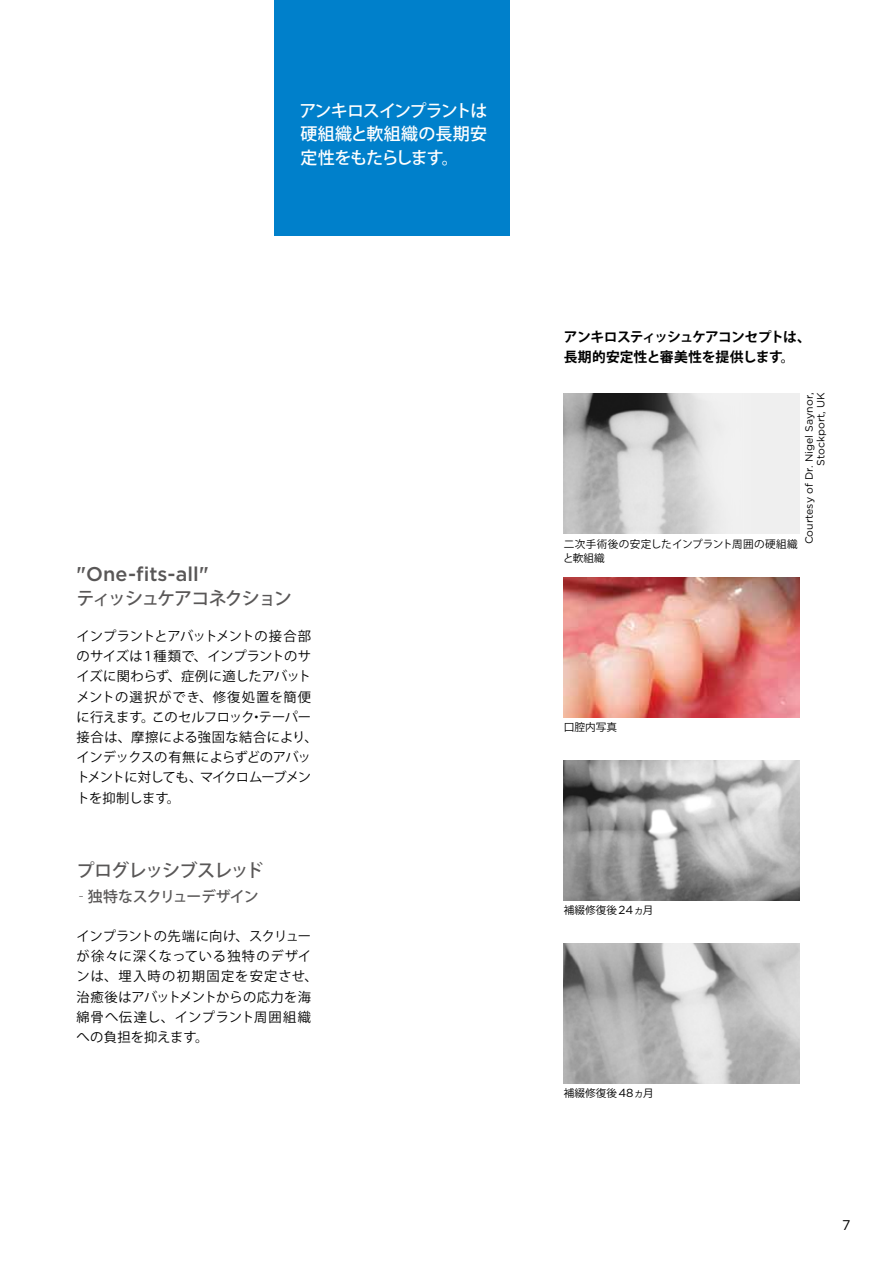
<style>
.page{position:relative;width:893px;height:1263px;background:#fff}
.page>*{position:absolute;margin:0;border:0;box-sizing:border-box;transform-origin:0 0}
.t1{font:500 19.95px "Gotham";letter-spacing:.005em;color:#595757}
.t2{font:500 18px "Koz Go Pro";letter-spacing:-.075em;color:#595757}
.t3{font:500 16.95px/23.4px "Koz Go Pro";letter-spacing:-.06em;color:#fff;text-align:justify}
.t4{font:500 14.85px "Koz Go Pro";letter-spacing:-.05em;color:#595757}
.t5{font:14.1px "Gotham";color:#000}
.t6{font:700 13.8px/20.2px "Koz Go Pro";letter-spacing:-.04em;color:#000}
.t7{font:13.35px/20.2px "Koz Go Pro";letter-spacing:-.015em;color:#000}
.t8{font:13.35px/20.2px "Koz Go Pro";letter-spacing:.03em;color:#000}
.t9{font:10.65px/13.8px "Koz Go Pro";letter-spacing:.025em;color:#000}
.t10{font:10.65px "Koz Go Pro";color:#000}
.t11{font:10.5px/11.7px "Gotham";color:#000;text-align:right}
.s1{font-family:"Gotham";font-size:11.7px}
</style>
<div class="page">
<img style="left:564px;top:393px;width:127px;height:141px">
<img style="left:564px;top:943px;width:235px;height:141px">
<img style="left:564px;top:577px;width:235px;height:141px">
<img style="left:564px;top:760px;width:235px;height:140px">
<div style="left:275px;top:0;width:235px;height:235px;background:#0080cb"></div>
<div style="left:691px;top:393px;width:108px;height:141px;background:#efefef"></div>
<p class="t3" style="left:299px;top:100px;width:190px">アンキロスインプラントは硬組織と軟組織の長期安定性をもたらします。</p>
<h1 class="t1" style="left:77px;top:560px;width:134px">"One-fits-all"</h1>
<h2 class="t2" style="left:77px;top:587px;width:217px">ティッシュケアコネクション</h2>
<p class="t7" style="left:77px;top:626px;width:243px">インプラントとアバットメントの接合部のサイズは１種類で、インプラントのサイズに関わらず、症例に適したアバットメントの選択ができ、修復処置を簡便に行えます。このセルフロック・テーパー接合は、摩擦による強固な結合により、インデックスの有無によらずどのアバットメントに対しても、マイクロムーブメントを抑制します。</p>
<h2 class="t2" style="left:77px;top:859px;width:189px">プログレッシブスレッド</h2>
<p class="t4" style="left:74px;top:887px;width:186px">‐独特なスクリューデザイン</p>
<p class="t8" style="left:77px;top:926px;width:243px">インプラントの先端に向け、スクリューが徐々に深くなっている独特のデザインは、埋入時の初期固定を安定させ、治癒後はアバットメントからの応力を海綿骨へ伝達し、インプラント周囲組織への負担を抑えます。</p>
<p class="t6" style="left:564px;top:327px;width:249px">アンキロスティッシュケアコンセプトは、長期的安定性と審美性を提供します。</p>
<p class="t11" style="left:803px;top:544px;width:153px;rotate:-90deg">Courtesy of Dr. Nigel Saynor,<br>Stockport, UK</p>
<p class="t9" style="left:563px;top:537px;width:236px">二次手術後の安定したインプラント周囲の硬組織と軟組織</p>
<p class="t10" style="left:564px;top:720px;width:55px">口腔内写真</p>
<p class="t10" style="left:564px;top:903px;width:91px">補綴修復後<span class="s1">24</span>ヵ月</p>
<p class="t10" style="left:564px;top:1086px;width:91px">補綴修復後<span class="s1">48</span>ヵ月</p>
<p class="t5" style="left:842px;top:1216px;width:10px">7</p>
</div>
